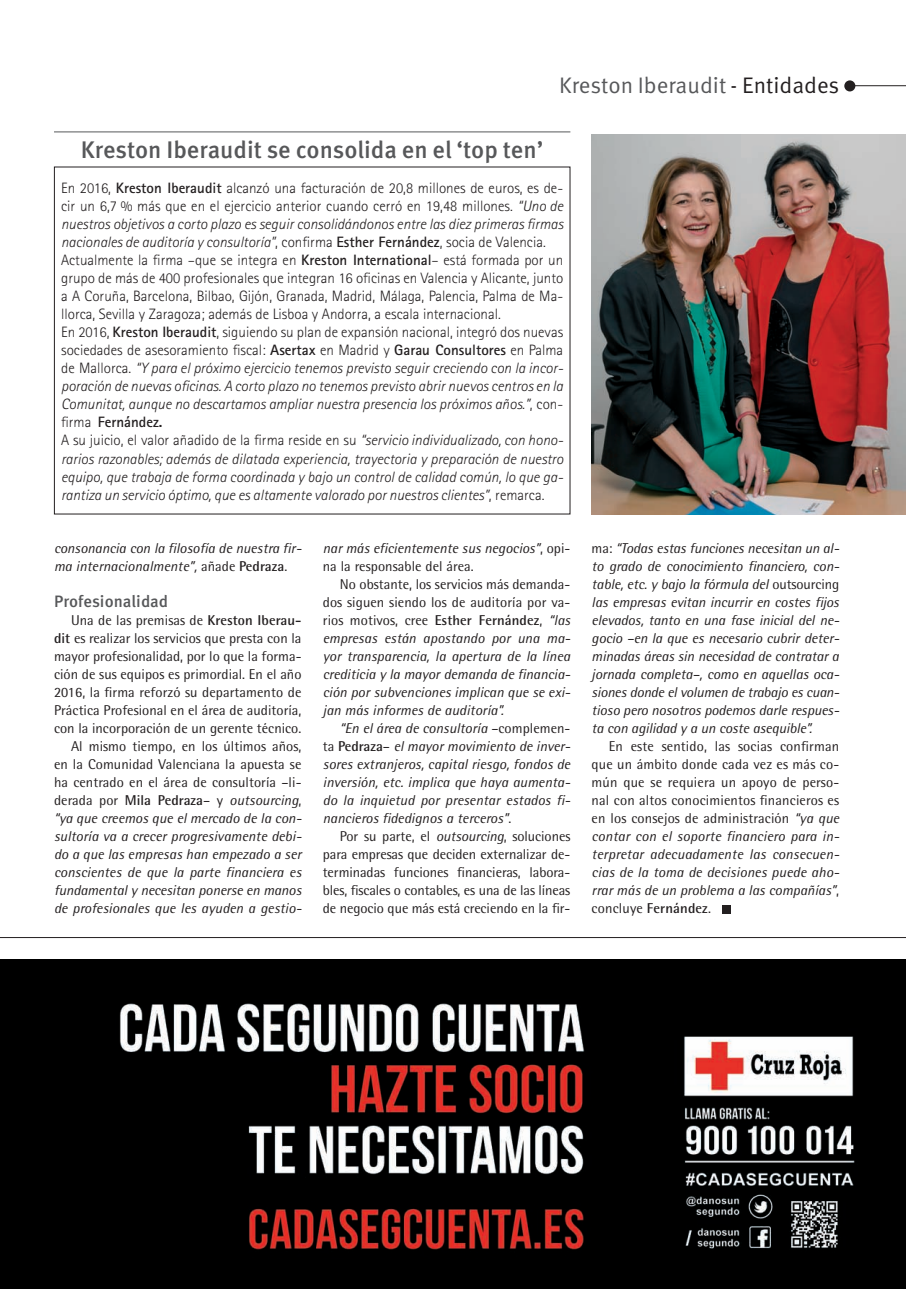
<style>
.page{position:relative;width:906px;height:1289px;background:#fff}
.page>*{position:absolute;margin:0;border:0;box-sizing:border-box;transform-origin:0 0}
.Titular_despiece_y_g{font:500 24px "Meta Pro";color:#57585a}
.Titular_despiece_y_g-2{font:22.5px "Meta Pro";color:#57585a}
.Ladillo{font:500 16.5px "Meta Pro";color:#57585a}
.Texto_depiece_OK{font:italic 300 15px/18px "Rotis Sans Serif";color:#231f20;text-align:justify}
.Texto_depiece_OK-2{font:300 15px/18px "Rotis Sans Serif";color:#231f20;text-align:justify}
.TEXTO_BASE{font:italic 14.25px/18px "Rotis Semi Sans";letter-spacing:.005em;color:#231f20;text-align:justify}
.TEXTO_BASE-2{font:14.25px/18px "Rotis Semi Sans";color:#231f20;text-align:justify}
.s1{color:#231f20}
.s2{font-weight:700}
.s3{font-style:italic}
.s4{font-style:normal}
.s5{font-weight:700;font-style:normal}
</style>
<div class="page">
<div style="left:844px;top:80px;width:11px;height:11px;background:#231f20;border-radius:50%"></div>
<hr style="left:851px;top:85px;width:55px;height:1px;background:#231f20">
<div style="left:722px;top:905px;width:8px;height:8px;background:#231f20"></div>
<hr style="left:54px;top:131px;width:516px;height:1px;background:#57585a">
<img style="left:591px;top:134px;width:315px;height:380px">
<hr style="left:0;top:937px;width:906px;height:1px;background:#231f20">
<img style="left:0;top:959px;width:906px;height:329px">
<p class="Titular_despiece_y_g" style="left:81px;top:134px;width:464px">Kreston Iberaudit se consolida en el ‘top ten’</p>
<p class="Titular_despiece_y_g-2" style="left:559px;top:71px;width:282px">Kreston Iberaudit <span class="s1">- Entidades</span></p>
<p class="Texto_depiece_OK-2" style="left:61px;top:179px;width:503px">En 2016, <span class="s2">Kreston Iberaudit</span> alcanzó una facturación de 20,8 millones de euros, es de&shy;cir un 6,7 % más que en el ejercicio anterior cuando cerró en 19,48 millones. <span class="s3">“Uno de nuestros objetivos a corto plazo es seguir consolidándonos entre las diez primeras firmas nacionales de auditoría y consultoría”</span>, confirma <span class="s2">Esther Fernández</span>, socia de Valencia.</p>
<p class="Texto_depiece_OK-2" style="left:61px;top:251px;width:503px">Actualmente la firma –que se integra en <span class="s2">Kreston International</span>– está formada por un grupo de más de 400 profesionales que integran 16 oficinas en Valencia y Alicante, junto a A Coruña, Barcelona, Bilbao, Gijón, Granada, Madrid, Málaga, Palencia, Palma de Ma&shy;llorca, Sevilla y Zaragoza; además de Lisboa y Andorra, a escala internacional.</p>
<p class="Texto_depiece_OK" style="left:61px;top:323px;width:503px"><span class="s4">En 2016,</span> <span class="s5">Kreston Iberaudit</span><span class="s4">, siguiendo su plan de expansión nacional, integró dos nuevas sociedades de asesoramiento fiscal:</span> <span class="s5">Asertax</span> <span class="s4">en Madrid y</span> <span class="s5">Garau Consultores</span> <span class="s4">en Palma de Mallorca.</span> “Y para el próximo ejercicio tenemos previsto seguir creciendo con la incor&shy;poración de nuevas oficinas. A corto plazo no tenemos previsto abrir nuevos centros en la Comunitat, aunque no descartamos ampliar nuestra presencia los próximos años.”<span class="s4">, con&shy;firma</span> <span class="s5">Fernández.</span></p>
<p class="Texto_depiece_OK" style="left:61px;top:431px;width:503px"><span class="s4">A su juicio, el valor añadido de la firma reside en su</span> “servicio individualizado, con hono&shy;rarios razonables; además de dilatada experiencia, trayectoria y preparación de nuestro equipo, que trabaja de forma coordinada y bajo un control de calidad común, lo que ga&shy;rantiza un servicio óptimo, que es altamente valorado por nuestros clientes”<span class="s4">, remarca.</span></p>
<p class="TEXTO_BASE" style="left:54px;top:539px;width:249px">consonancia con la filosofía de nuestra fir&shy;ma internacionalmente”, <span class="s4">añade</span> <span class="s5">Pedraza</span><span class="s4">.</span></p>
<p class="Ladillo" style="left:54px;top:591px;width:116px">Profesionalidad</p>
<p class="TEXTO_BASE-2" style="left:54px;top:611px;width:249px;text-indent:17px">Una de las premisas de <span class="s2">Kreston Iberau&shy;dit</span> es realizar los servicios que presta con la mayor profesionalidad, por lo que la forma&shy;ción de sus equipos es primordial. En el año 2016, la firma reforzó su departamento de Práctica Profesional en el área de auditoría, con la incorporación de un gerente técnico.</p>
<p class="TEXTO_BASE" style="left:54px;top:737px;width:249px;text-indent:17px"><span class="s4">Al mismo tiempo, en los últimos años, en la Comunidad Valenciana la apuesta se ha centrado en el área de consultoría –li&shy;derada por</span> <span class="s5">Mila Pedraza</span><span class="s4">– y</span> outsourcing<span class="s4">, </span>“ya que creemos que el mercado de la con&shy;sultoría va a crecer progresivamente debi&shy;do a que las empresas han empezado a ser conscientes de que la parte financiera es fundamental y necesitan ponerse en manos de profesionales que les ayuden a gestio-</p>
<p class="TEXTO_BASE" style="left:323px;top:539px;width:249px">nar más eficientemente sus negocios”<span class="s4">, opi&shy;na la responsable del área.</span></p>
<p class="TEXTO_BASE" style="left:323px;top:575px;width:249px;text-indent:17px"><span class="s4">No obstante, los servicios más demanda&shy;dos siguen siendo los de auditoría por va&shy;rios motivos, cree</span> <span class="s5">Esther Fernández</span><span class="s4">,</span> “las empresas están apostando por una ma&shy;yor transparencia, la apertura de la línea crediticia y la mayor demanda de financia&shy;ción por subvenciones implican que se exi&shy;jan más informes de auditoría”.</p>
<p class="TEXTO_BASE" style="left:323px;top:719px;width:249px;text-indent:17px">“En el área de consultoría <span class="s4">–complemen&shy;ta</span> <span class="s5">Pedraza</span><span class="s4">–</span> el mayor movimiento de inver&shy;sores extranjeros, capital riesgo, fondos de inversión, etc. implica que haya aumenta&shy;do la inquietud por presentar estados fi&shy;nancieros fidedignos a terceros”<span class="s4">.</span></p>
<p class="TEXTO_BASE-2" style="left:323px;top:827px;width:249px;text-indent:17px">Por su parte, el <span class="s3">outsourcing</span>, soluciones para empresas que deciden externalizar de&shy;terminadas funciones financieras, labora&shy;bles, fiscales o contables, es una de las líneas de negocio que más está creciendo en la fir-</p>
<p class="TEXTO_BASE" style="left:591px;top:539px;width:249px"><span class="s4">ma:</span> “Todas estas funciones necesitan un al&shy;to grado de conocimiento financiero, con&shy;table, etc. y bajo la fórmula del <span class="s4">outsourcing </span>las empresas evitan incurrir en costes fijos elevados, tanto en una fase inicial del ne&shy;gocio –en la que es necesario cubrir deter&shy;minadas áreas sin necesidad de contratar a jornada completa–, como en aquellas oca&shy;siones donde el volumen de trabajo es cuan&shy;tioso pero nosotros podemos darle respues&shy;ta con agilidad y a un coste asequible”.</p>
<p class="TEXTO_BASE-2" style="left:591px;top:737px;width:249px;text-indent:17px">En este sentido, las socias confirman que un ámbito donde cada vez es más co&shy;mún que se requiera un apoyo de perso&shy;nal con altos conocimientos financieros es en los consejos de administración <span class="s3">“ya que contar con el soporte financiero para in&shy;terpretar adecuadamente las consecuen&shy;cias de la toma de decisiones puede aho&shy;rrar más de un problema a las compañías”</span>, concluye <span class="s2">Fernández</span>.</p>
</div>
